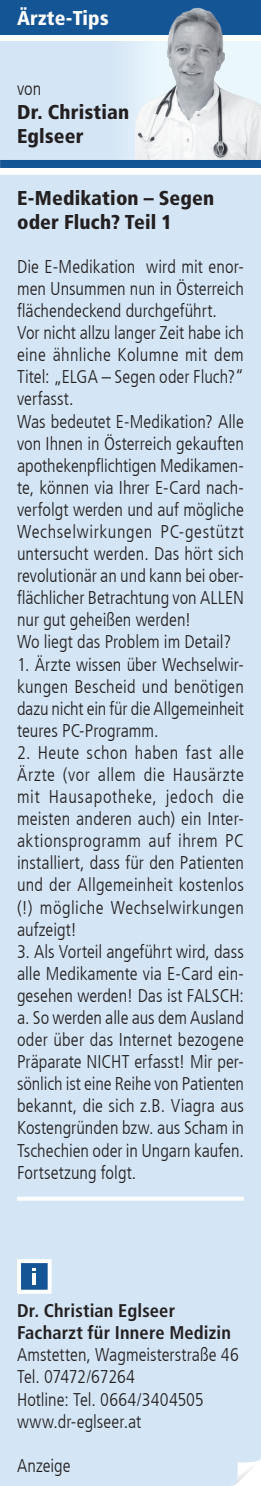
<style>
.page{position:relative;width:261px;height:1486px;background:#fff}
.page>*{position:absolute;margin:0;border:0;box-sizing:border-box;transform-origin:0 0}
.Titel_Tipp{font:900 condensed 20px/24px "Frutiger LT Com";letter-spacing:.01em;color:#231f20}
.Tipp_Vor_Nachname{font:900 condensed 20px "Frutiger LT Com";letter-spacing:.01em;color:#231f20}
.Infokasten_Header{font:900 condensed 20px "Frutiger LT Com";letter-spacing:.01em;color:#fff}
.Fließtext_Tipp{font:300 condensed 18.4px/22px "Frutiger LT Com";color:#231f20;text-align:justify}
.Tipp-Adresse{font:300 condensed 18.4px "Frutiger LT Com";color:#231f20}
.Tipp-Adresse_Fett{font:700 condensed 18.4px "Frutiger LT Com";letter-spacing:.01em;color:#231f20}
.Tipp_von{font:300 condensed 18.4px "Frutiger LT Com";color:#231f20}
</style>
<div class="page">
<div style="left:0;top:175px;width:261px;height:1310px;background:#d4e5f5"></div>
<svg style="left:234px;top:1458px;width:26px;height:27px"></svg>
<div style="left:0;top:0;width:261px;height:34px;background:#145596"></div>
<svg style="left:17px;top:1196px;width:227px;height:4px"></svg>
<div style="left:0;top:41px;width:261px;height:119px;background:#d4e5f5"></div>
<img style="left:136px;top:7px;width:125px;height:153px">
<div style="left:0;top:160px;width:261px;height:8px;background:#145596"></div>
<div style="left:17px;top:1259px;width:35px;height:34px;background:#145596;border:4px solid #fff"></div>
<hr style="left:32px;top:1273px;width:4px;height:11px;background:#fff">
<svg style="left:32px;top:1268px;width:4px;height:3px"></svg>
<p class="Infokasten_Header" style="left:17px;top:6px;width:93px">Ärzte-Tips</p>
<p class="Tipp_von" style="left:17px;top:78px;width:26px">von</p>
<p class="Tipp_Vor_Nachname" style="left:17px;top:100px;width:114px">Dr. Christian</p>
<p class="Tipp_Vor_Nachname" style="left:17px;top:124px;width:68px">Eglseer</p>
<p class="Titel_Tipp" style="left:17px;top:186px;width:199px">E-Medikation – Segen oder Fluch? Teil 1</p>
<p class="Fließtext_Tipp" style="left:17px;top:256px;width:228px">Die E-Medikation wird mit enor&shy;men Unsummen nun in Österreich flächendeckend durchgeführt.</p>
<p class="Fließtext_Tipp" style="left:17px;top:322px;width:228px">Vor nicht allzu langer Zeit habe ich eine ähnliche Kolumne mit dem Titel: „ELGA – Segen oder Fluch?“ verfasst.</p>
<p class="Fließtext_Tipp" style="left:17px;top:410px;width:228px">Was bedeutet E-Medikation? Alle von Ihnen in Österreich gekauften apothekenpflichtigen Medikamen&shy;te, können via Ihrer E-Card nach&shy;verfolgt werden und auf mögliche Wechselwirkungen PC-gestützt untersucht werden. Das hört sich revolutionär an und kann bei ober&shy;flächlicher Betrachtung von ALLEN nur gut geheißen werden!</p>
<p class="Fließtext_Tipp" style="left:17px;top:631px;width:216px">Wo liegt das Problem im Detail?</p>
<p class="Fließtext_Tipp" style="left:17px;top:653px;width:228px">1. Ärzte wissen über Wechselwir&shy;kungen Bescheid und benötigen dazu nicht ein für die Allgemeinheit teures PC-Programm.</p>
<p class="Fließtext_Tipp" style="left:17px;top:741px;width:228px">2. Heute schon haben fast alle Ärzte (vor allem die Hausärzte mit Hausapotheke, jedoch die meisten anderen auch) ein Inter&shy;aktionsprogramm auf ihrem PC installiert, dass für den Patienten und der Allgemeinheit kostenlos (!) mögliche Wechselwirkungen aufzeigt!</p>
<p class="Fließtext_Tipp" style="left:17px;top:940px;width:228px">3. Als Vorteil angeführt wird, dass alle Medikamente via E-Card ein&shy;gesehen werden! Das ist FALSCH: a. So werden alle aus dem Ausland oder über das Internet bezogene Präparate NICHT erfasst! Mir per&shy;sönlich ist eine Reihe von Patienten bekannt, die sich z.B. Viagra aus Kostengründen bzw. aus Scham in Tschechien oder in Ungarn kaufen.</p>
<p class="Fließtext_Tipp" style="left:17px;top:1161px;width:121px">Fortsetzung folgt.</p>
<p class="Tipp-Adresse_Fett" style="left:17px;top:1299px;width:160px">Dr. Christian Eglseer</p>
<p class="Tipp-Adresse_Fett" style="left:17px;top:1321px;width:215px">Facharzt für Innere Medizin</p>
<p class="Tipp-Adresse" style="left:17px;top:1344px;width:223px">Amstetten, Wagmeisterstraße 46</p>
<p class="Tipp-Adresse" style="left:17px;top:1366px;width:119px">Tel. 07472/67264</p>
<p class="Tipp-Adresse" style="left:17px;top:1388px;width:188px">Hotline: Tel. 0664/3404505</p>
<p class="Tipp-Adresse" style="left:17px;top:1410px;width:126px">www.dr-eglseer.at</p>
<p class="Tipp-Adresse" style="left:17px;top:1454px;width:55px">Anzeige</p>
</div>
